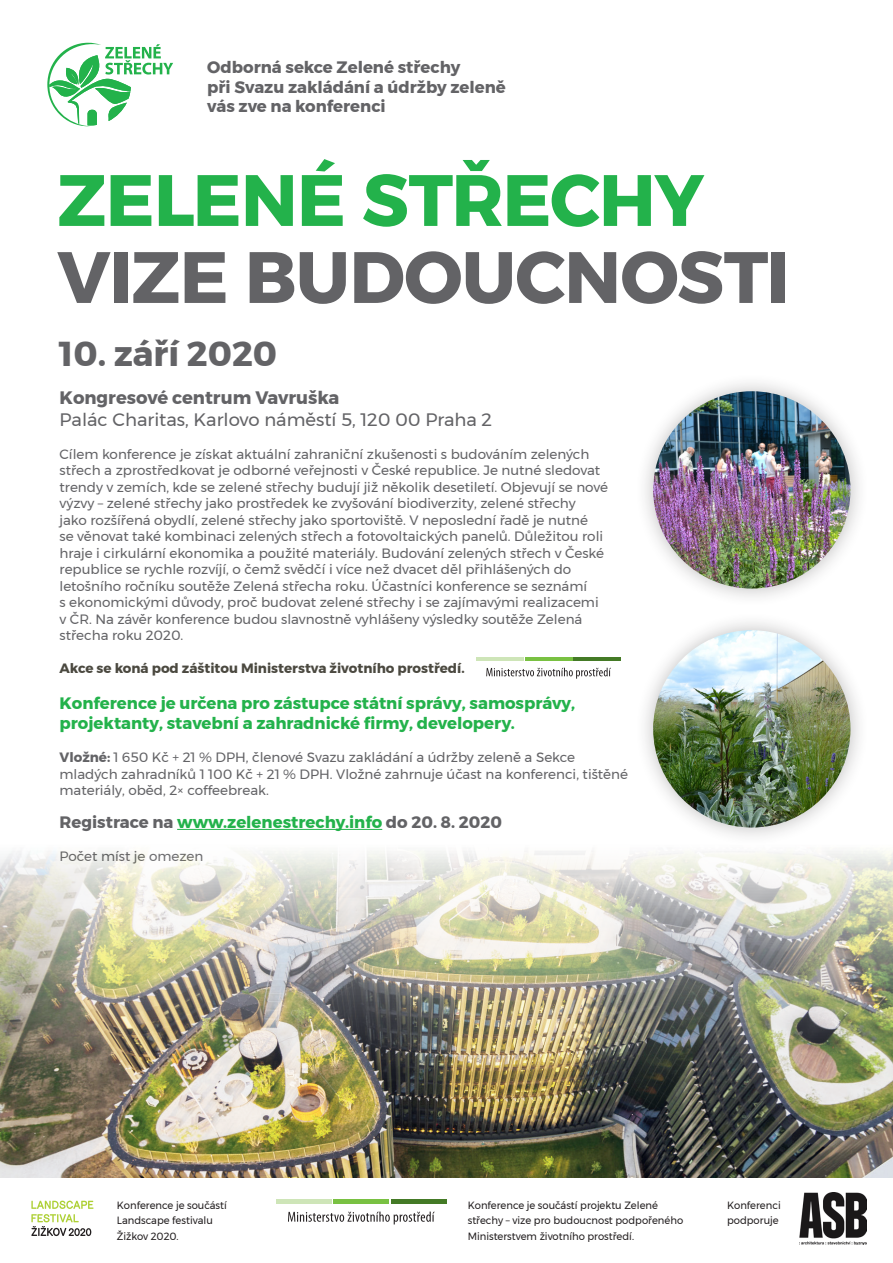
<style>
.page{position:relative;width:893px;height:1263px;background:#fff}
.page>*{position:absolute;margin:0;border:0;box-sizing:border-box;transform-origin:0 0}
.t1{font:700 72.45px "Montserrat";letter-spacing:-.01em;color:#636366}
.t2{font:700 72.45px "Montserrat";letter-spacing:-.015em;color:#23b24b}
.t3{font:700 34.5px "Montserrat";color:#636366}
.t4{font:18px "Montserrat";color:#636366}
.t5{font:700 18px "Montserrat";color:#636366}
.t6{font:700 16.5px/19.8px "Montserrat";color:#636366}
.t7{font:700 16.5px/19.8px "Montserrat";color:#23b24b}
.t8{font:13.5px/16.5px "Montserrat";color:#636366}
.t9{font:700 13.5px "Montserrat";color:#4b4940}
.t10{font:10.5px/15.3px "Montserrat";color:#231f20;scale:.95 1}
.s1{font-weight:700}
.s2{color:#23b24b}
</style>
<div class="page">
<hr style="left:391px;top:1199px;width:55px;height:4px;background:#447a26">
<hr style="left:276px;top:1199px;width:56px;height:4px;background:#cee5b8">
<hr style="left:334px;top:1199px;width:55px;height:4px;background:#79c142">
<svg style="left:288px;top:1211px;width:147px;height:13px"></svg>
<hr style="left:574px;top:657px;width:47px;height:3px;background:#447a26">
<hr style="left:476px;top:657px;width:47px;height:3px;background:#cee5b8">
<hr style="left:525px;top:657px;width:47px;height:3px;background:#79c142">
<svg style="left:486px;top:668px;width:125px;height:11px"></svg>
<svg style="left:47px;top:43px;width:126px;height:83px"></svg>
<div style="left:634px;top:612px;width:235px;height:234px;background:#231f20;opacity:.29"></div>
<img style="left:653px;top:630px;width:197px;height:197px;border-radius:99px">
<div style="left:634px;top:373px;width:235px;height:234px;background:#231f20;opacity:.29"></div>
<img style="left:653px;top:391px;width:197px;height:198px;border-radius:99px">
<svg style="left:31px;top:1200px;width:62px;height:36px"></svg>
<img style="left:800px;top:1192px;width:67px;height:52px">
<img style="left:0;top:800px;width:893px;height:378px">
<p class="t6" style="left:207px;top:57px;width:300px">Odborná sekce Zelené střechy<br>při Svazu zakládání a údržby zeleně</p>
<p class="t6" style="left:207px;top:97px;width:180px">vás zve na konferenci</p>
<p class="t2" style="left:57px;top:142px;width:648px">ZELENÉ STŘECHY</p>
<p class="t1" style="left:57px;top:219px;width:734px">VIZE BUDOUCNOSTI</p>
<p class="t3" style="left:60px;top:326px;width:219px">10. září 2020</p>
<p class="t5" style="left:60px;top:383px;width:281px">Kongresové centrum Vavruška</p>
<p class="t4" style="left:60px;top:405px;width:434px">Palác Charitas, Karlovo náměstí 5, 120 00 Praha 2</p>
<p class="t8" style="left:60px;top:445px;width:550px">Cílem konference je získat aktuální zahraniční zkušenosti s budováním zelených střech a zprostředkovat je odborné veřejnosti v České republice. Je nutné sledovat trendy v zemích, kde se zelené střechy budují již několik desetiletí. Objevují se nové výzvy – zelené střechy jako prostředek ke zvyšování biodiverzity, zelené střechy<br>jako rozšířená obydlí, zelené střechy jako sportoviště. V neposlední řadě je nutné<br>se věnovat také kombinaci zelených střech a fotovoltaických panelů. Důležitou roli hraje i cirkulární ekonomika a použité materiály. Budování zelených střech v České republice se rychle rozvíjí, o čemž svědčí i více než dvacet děl přihlášených do letošního ročníku soutěže Zelená střecha roku. Účastníci konference se seznámí<br>s ekonomickými důvody, proč budovat zelené střechy i se zajímavými realizacemi v ČR. Na závěr konference budou slavnostně vyhlášeny výsledky soutěže Zelená střecha roku 2020.</p>
<p class="t9" style="left:60px;top:657px;width:407px">Akce se koná pod záštitou Ministerstva životního prostředí.</p>
<p class="t7" style="left:60px;top:694px;width:517px">Konference je určena pro zástupce státní správy, samosprávy, projektanty, stavební a zahradnické firmy, developery.</p>
<p class="t8" style="left:60px;top:749px;width:570px"><span class="s1">Vložné:</span> 1 650 Kč + 21 % DPH, členové Svazu zakládání a údržby zeleně a Sekce mladých zahradníků 1 100 Kč + 21 % DPH. Vložné zahrnuje účast na konferenci, tištěné materiály, oběd, 2× coffeebreak.</p>
<p class="t6" style="left:60px;top:812px;width:444px">Registrace na <span class="s2">www.zelenestrechy.info</span> do 20. 8. 2020</p>
<p class="t8" style="left:60px;top:848px;width:145px">Počet míst je omezen</p>
<p class="t10" style="left:117px;top:1198px;width:117px">Konference je součástí<br>Landscape festivalu<br>Žižkov 2020.</p>
<p class="t10" style="left:468px;top:1198px;width:228px">Konference je součástí projektu Zelené střechy – vize pro budoucnost podpořeného<br>Ministerstvem životního prostředí.</p>
<p class="t10" style="left:727px;top:1198px;width:58px">Konferenci</p>
<p class="t10" style="left:727px;top:1213px;width:56px">podporuje</p>
</div>
